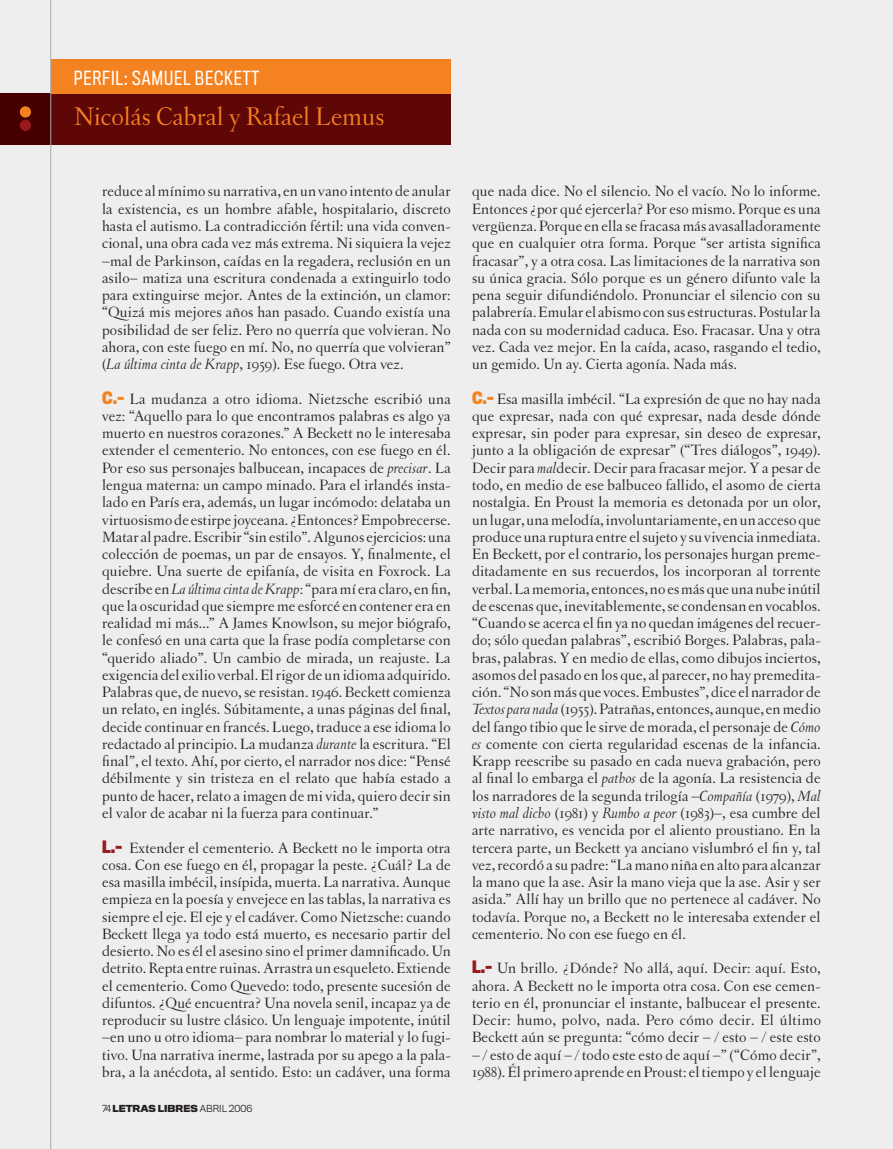
<style>
.page{position:relative;width:893px;height:1149px;background:#fff}
.page>*{position:absolute;margin:0;border:0;box-sizing:border-box;transform-origin:0 0}
.t1{font:27px "Letras Oldstyle";color:#f58220}
.t2{font:18px "Titling Gothic FB Cond";letter-spacing:.05em;color:#fff}
.t3{font:15.75px/17.2px "Letras Oldstyle";letter-spacing:.01em;color:#231f20;text-align:justify}
.t4{font:700 9px "Titling Gothic FB Normal";color:#231f20}
.s1{font-style:italic}
.s2{font-family:"Titling Gothic FB Cond";font-weight:700;color:#f58220}
.s3{font-family:"Titling Gothic FB Cond";font-weight:700;color:#981a1e}
.s4{font-weight:300}
</style>
<div class="page">
<div style="left:0;top:0;width:893px;height:1148px;background:#eeeeef"></div>
<div style="left:51px;top:93px;width:400px;height:52px;background:#5f0607"></div>
<div style="left:51px;top:59px;width:400px;height:34px;background:#f58220"></div>
<div style="left:0;top:93px;width:51px;height:52px;background:#470000"></div>
<hr style="left:50px;top:0;width:1px;height:1148px;background:#a8a9ad">
<div style="left:20px;top:107px;width:11px;height:10px;background:#f58220;border-radius:50%"></div>
<div style="left:20px;top:107px;width:11px;height:10px;border:1px solid #f58220;border-radius:50%"></div>
<div style="left:20px;top:120px;width:11px;height:10px;background:#981a1e;border-radius:50%"></div>
<div style="left:20px;top:120px;width:11px;height:10px;border:1px solid #981a1e;border-radius:50%"></div>
<p class="t2" style="left:74px;top:68px;width:187px">PERFIL: SAMUEL BECKETT</p>
<h1 class="t1" style="left:74px;top:101px;width:312px">Nicolás Cabral y Rafael Lemus</h1>
<p class="t3" style="left:102px;top:183px;width:350px">reduce al mínimo su narrativa, en un vano intento de anular la existencia, es un hombre afable, hospitalario, discreto hasta el autismo. La contradicción fértil: una vida conven&shy;cional, una obra cada vez más extrema. Ni siquiera la vejez –mal de Parkinson, caídas en la regadera, reclusión en un asilo– matiza una escritura condenada a extinguirlo todo para extinguirse mejor. Antes de la extinción, un clamor: “Quizá mis mejores años han pasado. Cuando existía una posibilidad de ser feliz. Pero no querría que volvieran. No ahora, con este fuego en mí. No, no querría que volvieran” (<span class="s1">La última cinta de Krapp</span>, 1959). Ese fuego. Otra vez.</p>
<p class="t3" style="left:102px;top:390px;width:350px"><span class="s2">C.–</span> La mudanza a otro idioma. Nietzsche escribió una vez: “Aquello para lo que encontramos palabras es algo ya muerto en nuestros corazones.” A Beckett no le interesaba extender el cementerio. No entonces, con ese fuego en él.<br>Por eso sus personajes balbucean, incapaces de <span class="s1">precisar</span>. La lengua materna: un campo minado. Para el irlandés insta&shy;lado en París era, además, un lugar incómodo: delataba un virtuosismo de estirpe joyceana. ¿Entonces? Empobrecerse.<br>Matar al padre. Escribir “sin estilo”. Algunos ejercicios: una colección de poemas, un par de ensayos. Y, finalmente, el quiebre. Una suerte de epifanía, de visita en Foxrock. La describe en <span class="s1">La última cinta de Krapp</span>: “para mí era claro, en fin, que la oscuridad que siempre me esforcé en contener era en realidad mi más...” A James Knowlson, su mejor biógrafo, le confesó en una carta que la frase podía completarse con “querido aliado”. Un cambio de mirada, un reajuste. La exigencia del exilio verbal. El rigor de un idioma adquirido.<br>Palabras que, de nuevo, se resistan. 1946. Beckett comienza un relato, en inglés. Súbitamente, a unas páginas del final, decide continuar en francés. Luego, traduce a ese idioma lo redactado al principio. La mudanza <span class="s1">durante</span> la escritura. “El final”, el texto. Ahí, por cierto, el narrador nos dice: “Pensé débilmente y sin tristeza en el relato que había estado a punto de hacer, relato a imagen de mi vida, quiero decir sin el valor de acabar ni la fuerza para continuar.”</p>
<p class="t3" style="left:102px;top:838px;width:350px"><span class="s3">L.–</span> Extender el cementerio. A Beckett no le importa otra cosa. Con ese fuego en él, propagar la peste. ¿Cuál? La de esa masilla imbécil, insípida, muerta. La narrativa. Aunque empieza en la poesía y envejece en las tablas, la narrativa es siempre el eje. El eje y el cadáver. Como Nietzsche: cuando Beckett llega ya todo está muerto, es necesario partir del desierto. No es él el asesino sino el primer damnificado. Un detrito. Repta entre ruinas. Arrastra un esqueleto. Extiende el cementerio. Como Quevedo: todo, presente sucesión de difuntos. ¿Qué encuentra? Una novela senil, incapaz ya de reproducir su lustre clásico. Un lenguaje impotente, inútil –en uno u otro idioma– para nombrar lo material y lo fugi&shy;tivo. Una narrativa inerme, lastrada por su apego a la pala&shy;bra, a la anécdota, al sentido. Esto: un cadáver, una forma</p>
<p class="t4" style="left:102px;top:1101px;width:152px"><span class="s4">74</span> LETRAS LIBRES <span class="s4">abril 2006</span></p>
<p class="t3" style="left:472px;top:183px;width:350px">que nada dice. No el silencio. No el vacío. No lo informe.<br>Entonces ¿por qué ejercerla? Por eso mismo. Porque es una vergüenza. Porque en ella se fracasa más avasalladoramente que en cualquier otra forma. Porque “ser artista significa fracasar”, y a otra cosa. Las limitaciones de la narrativa son su única gracia. Sólo porque es un género difunto vale la pena seguir difundiéndolo. Pronunciar el silencio con su palabrería. Emular el abismo con sus estructuras. Postular la nada con su modernidad caduca. Eso. Fracasar. Una y otra vez. Cada vez mejor. En la caída, acaso, rasgando el tedio, un gemido. Un ay. Cierta agonía. Nada más.</p>
<p class="t3" style="left:472px;top:390px;width:350px"><span class="s2">C.–</span> Esa masilla imbécil. “La expresión de que no hay nada que expresar, nada con qué expresar, nada desde dónde expresar, sin poder para expresar, sin deseo de expresar, junto a la obligación de expresar” (“Tres diálogos”, 1949).<br>Decir para <span class="s1">mal</span>decir. Decir para fracasar mejor. Y a pesar de todo, en medio de ese balbuceo fallido, el asomo de cierta nostalgia. En Proust la memoria es detonada por un olor, un lugar, una melodía, involuntariamente, en un acceso que produce una ruptura entre el sujeto y su vivencia inmediata.<br>En Beckett, por el contrario, los personajes hurgan preme&shy;ditadamente en sus recuerdos, los incorporan al torrente verbal. La memoria, entonces, no es más que una nube inútil de escenas que, inevitablemente, se condensan en vocablos. “Cuando se acerca el fin ya no quedan imágenes del recuer&shy;do; sólo quedan palabras”, escribió Borges. Palabras, pala&shy;bras, palabras. Y en medio de ellas, como dibujos inciertos, asomos del pasado en los que, al parecer, no hay premedita&shy;ción. “No son más que voces. Embustes”, dice el narrador de <span class="s1">Textos para nada</span> (1955).Patrañas, entonces, aunque, en medio del fango tibio que le sirve de morada, el personaje de <span class="s1">Cómo es</span> comente con cierta regularidad escenas de la infancia.<br>Krapp reescribe su pasado en cada nueva grabación, pero al final lo embarga el <span class="s1">pathos</span> de la agonía. La resistencia de los narradores de la segunda trilogía –<span class="s1">Compañía</span> (1979), <span class="s1">Mal visto mal dicho</span> (1981) y <span class="s1">Rumbo a peor</span> (1983)–, esa cumbre del arte narrativo, es vencida por el aliento proustiano. En la tercera parte, un Beckett ya anciano vislumbró el fin y, tal vez, recordó a su padre: “La mano niña en alto para alcanzar la mano que la ase. Asir la mano vieja que la ase. Asir y ser asida.” Allí hay un brillo que no pertenece al cadáver. No todavía. Porque no, a Beckett no le interesaba extender el cementerio. No con ese fuego en él.</p>
<p class="t3" style="left:472px;top:959px;width:350px"><span class="s3">L.–</span> Un brillo. ¿Dónde? No allá, aquí. Decir: aquí. Esto, ahora. A Beckett no le importa otra cosa. Con ese cemen&shy;terio en él, pronunciar el instante, balbucear el presente.<br>Decir: humo, polvo, nada. Pero cómo decir. El último Beckett aún se pregunta: “cómo decir – / esto – / este esto</p>
<p class="t3" style="left:472px;top:1045px;width:350px">– / esto de aquí – / todo este esto de aquí –” (“Cómo decir”,<br>1988). Él primero aprende en Proust: el tiempo y el lenguaje</p>
</div>
